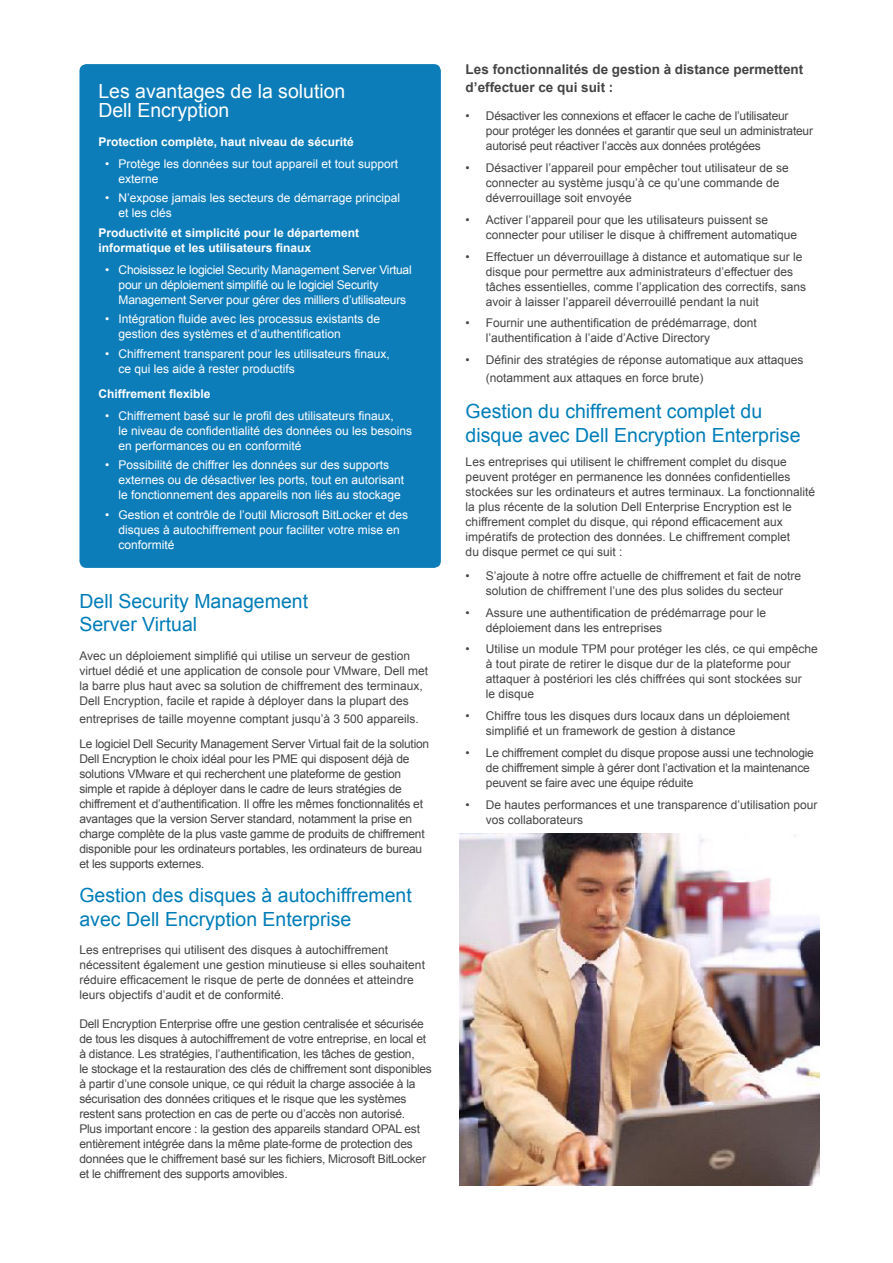
<style>
.page{position:relative;width:893px;height:1263px;background:#fff}
.page>*{position:absolute;margin:0;border:0;box-sizing:border-box;transform-origin:0 0}
.Sub_Head_1_Arial{font:19.5px/23.4px "Arial";color:#007db8}
.Body_copy_Arial{font:19.5px/23.4px "Arial";color:#007db8}
.Sub_Head_1_Arial-2{font:19.5px/19.5px "Arial";color:#fff}
.Body_copy_Arial-2{font:700 13.5px/18px "Arial";color:#444}
.Body_copy_Arial-3{font:12px/15px "Arial";color:#444}
.Body_copy_Arial-4{font:12px/15px "Arial";letter-spacing:-.02em;color:#444}
.t1{font:12px/15px "Arial";color:#fff}
.t2{font:12px/15px "Arial";letter-spacing:-.02em;color:#fff}
.Body_copy_Arial-5{font:700 12px/15px "Arial";color:#fff}
</style>
<div class="page">
<div style="left:79px;top:64px;width:362px;height:504px;background:#0d7dba;border-radius:7px"></div>
<img style="left:459px;top:833px;width:360px;height:352px">
<p class="Sub_Head_1_Arial-2" style="left:98px;top:81px;width:249px">Les avantages de la solution<br>Dell Encryption</p>
<p class="Body_copy_Arial-5" style="left:98px;top:134px;width:257px">Protection complète, haut niveau de sécurité</p>
<p class="t1" style="left:119px;top:156px;width:281px;text-indent:-14px">• Protège les données sur tout appareil et tout support externe</p>
<p class="t1" style="left:119px;top:190px;width:283px;text-indent:-14px">• N’expose jamais les secteurs de démarrage principal et les clés</p>
<p class="Body_copy_Arial-5" style="left:98px;top:225px;width:262px">Productivité et simplicité pour le département informatique et les utilisateurs finaux</p>
<p class="t2" style="left:119px;top:262px;width:295px;text-indent:-14px">• Choisissez le logiciel Security Management Server Virtual pour un déploiement simplifié ou le logiciel Security<br>Management Server pour gérer des milliers d’utilisateurs</p>
<p class="t1" style="left:119px;top:311px;width:263px;text-indent:-14px">• Intégration fluide avec les processus existants de gestion des systèmes et d’authentification</p>
<p class="t1" style="left:119px;top:346px;width:273px;text-indent:-14px">• Chiffrement transparent pour les utilisateurs finaux, ce qui les aide à rester productifs</p>
<p class="Body_copy_Arial-5" style="left:98px;top:386px;width:114px">Chiffrement flexible</p>
<p class="t1" style="left:119px;top:408px;width:295px;text-indent:-14px">• Chiffrement basé sur le profil des utilisateurs finaux,<br>le niveau de confidentialité des données ou les besoins en performances ou en conformité</p>
<p class="t1" style="left:119px;top:457px;width:287px;text-indent:-14px">• Possibilité de chiffrer les données sur des supports externes ou de désactiver les ports, tout en autorisant le fonctionnement des appareils non liés au stockage</p>
<p class="t1" style="left:119px;top:507px;width:291px;text-indent:-14px">• Gestion et contrôle de l’outil Microsoft BitLocker et des disques à autochiffrement pour faciliter votre mise en conformité</p>
<p class="Sub_Head_1_Arial" style="left:79px;top:589px;width:230px">Dell Security Management<br>Server Virtual</p>
<p class="Body_copy_Arial-3" style="left:79px;top:648px;width:350px">Avec un déploiement simplifié qui utilise un serveur de gestion virtuel dédié et une application de console pour VMware, Dell met la barre plus haut avec sa solution de chiffrement des terminaux, Dell Encryption, facile et rapide à déployer dans la plupart des</p>
<p class="Body_copy_Arial-3" style="left:79px;top:711px;width:341px">entreprises de taille moyenne comptant jusqu’à 3 500 appareils.</p>
<p class="Body_copy_Arial-4" style="left:79px;top:737px;width:351px">Le logiciel Dell Security Management Server Virtual fait de la solution Dell Encryption le choix idéal pour les PME qui disposent déjà de solutions VMware et qui recherchent une plateforme de gestion simple et rapide à déployer dans le cadre de leurs stratégies de chiffrement et d’authentification. Il offre les mêmes fonctionnalités et avantages que la version Server standard, notamment la prise en charge complète de la plus vaste gamme de produits de chiffrement disponible pour les ordinateurs portables, les ordinateurs de bureau et les supports externes.</p>
<p class="Body_copy_Arial" style="left:79px;top:884px;width:334px">Gestion des disques à autochiffrement avec Dell Encryption Enterprise</p>
<p class="Body_copy_Arial-3" style="left:79px;top:942px;width:347px">Les entreprises qui utilisent des disques à autochiffrement nécessitent également une gestion minutieuse si elles souhaitent réduire efficacement le risque de perte de données et atteindre leurs objectifs d’audit et de conformité.</p>
<p class="Body_copy_Arial-4" style="left:79px;top:1016px;width:354px">Dell Encryption Enterprise offre une gestion centralisée et sécurisée de tous les disques à autochiffrement de votre entreprise, en local et à distance. Les stratégies, l’authentification, les tâches de gestion,<br>le stockage et la restauration des clés de chiffrement sont disponibles à partir d’une console unique, ce qui réduit la charge associée à la sécurisation des données critiques et le risque que les systèmes restent sans protection en cas de perte ou d’accès non autorisé.<br>Plus important encore : la gestion des appareils standard OPAL est entièrement intégrée dans la même plate-forme de protection des données que le chiffrement basé sur les fichiers, Microsoft BitLocker et le chiffrement des supports amovibles.</p>
<p class="Body_copy_Arial-2" style="left:466px;top:60px;width:339px">Les fonctionnalités de gestion à distance permettent d’effectuer ce qui suit :</p>
<p class="Body_copy_Arial-4" style="left:486px;top:109px;width:329px;text-indent:-20px">• Désactiver les connexions et effacer le cache de l’utilisateur pour protéger les données et garantir que seul un administrateur autorisé peut réactiver l’accès aux données protégées</p>
<p class="Body_copy_Arial-3" style="left:486px;top:160px;width:304px;text-indent:-20px">• Désactiver l’appareil pour empêcher tout utilisateur de se connecter au système jusqu’à ce qu’une commande de déverrouillage soit envoyée</p>
<p class="Body_copy_Arial-3" style="left:486px;top:212px;width:313px;text-indent:-20px">• Activer l’appareil pour que les utilisateurs puissent se connecter pour utiliser le disque à chiffrement automatique</p>
<p class="Body_copy_Arial-3" style="left:486px;top:249px;width:322px;text-indent:-20px">• Effectuer un déverrouillage à distance et automatique sur le disque pour permettre aux administrateurs d’effectuer des tâches essentielles, comme l’application des correctifs, sans avoir à laisser l’appareil déverrouillé pendant la nuit</p>
<p class="Body_copy_Arial-3" style="left:486px;top:316px;width:272px;text-indent:-20px">• Fournir une authentification de prédémarrage, dont l’authentification à l’aide d’Active Directory</p>
<p class="Body_copy_Arial-3" style="left:486px;top:351px;width:319px;line-height:18px;text-indent:-20px">• Définir des stratégies de réponse automatique aux attaques (notamment aux attaques en force brute)</p>
<p class="Sub_Head_1_Arial" style="left:466px;top:400px;width:336px">Gestion du chiffrement complet du disque avec Dell Encryption Enterprise</p>
<p class="Body_copy_Arial-3" style="left:466px;top:454px;width:351px">Les entreprises qui utilisent le chiffrement complet du disque peuvent protéger en permanence les données confidentielles stockées sur les ordinateurs et autres terminaux. La fonctionnalité la plus récente de la solution Dell Enterprise Encryption est le chiffrement complet du disque, qui répond efficacement aux impératifs de protection des données. Le chiffrement complet<br>du disque permet ce qui suit :</p>
<p class="Body_copy_Arial-3" style="left:466px;top:568px;width:337px;text-align:center">• S’ajoute à notre offre actuelle de chiffrement et fait de notre solution de chiffrement l’une des plus solides du secteur</p>
<p class="Body_copy_Arial-3" style="left:486px;top:605px;width:282px;text-indent:-20px">• Assure une authentification de prédémarrage pour le déploiement dans les entreprises</p>
<p class="Body_copy_Arial-3" style="left:486px;top:641px;width:333px;text-indent:-20px">• Utilise un module TPM pour protéger les clés, ce qui empêche à tout pirate de retirer le disque dur de la plateforme pour attaquer à postériori les clés chiffrées qui sont stockées sur<br>le disque</p>
<p class="Body_copy_Arial-3" style="left:486px;top:708px;width:305px;text-indent:-20px">• Chiffre tous les disques durs locaux dans un déploiement simplifié et un framework de gestion à distance</p>
<p class="Body_copy_Arial-4" style="left:486px;top:745px;width:329px;text-indent:-20px">• Le chiffrement complet du disque propose aussi une technologie de chiffrement simple à gérer dont l’activation et la maintenance peuvent se faire avec une équipe réduite</p>
<p class="Body_copy_Arial-3" style="left:486px;top:797px;width:333px;text-indent:-20px">• De hautes performances et une transparence d’utilisation pour vos collaborateurs</p>
</div>
